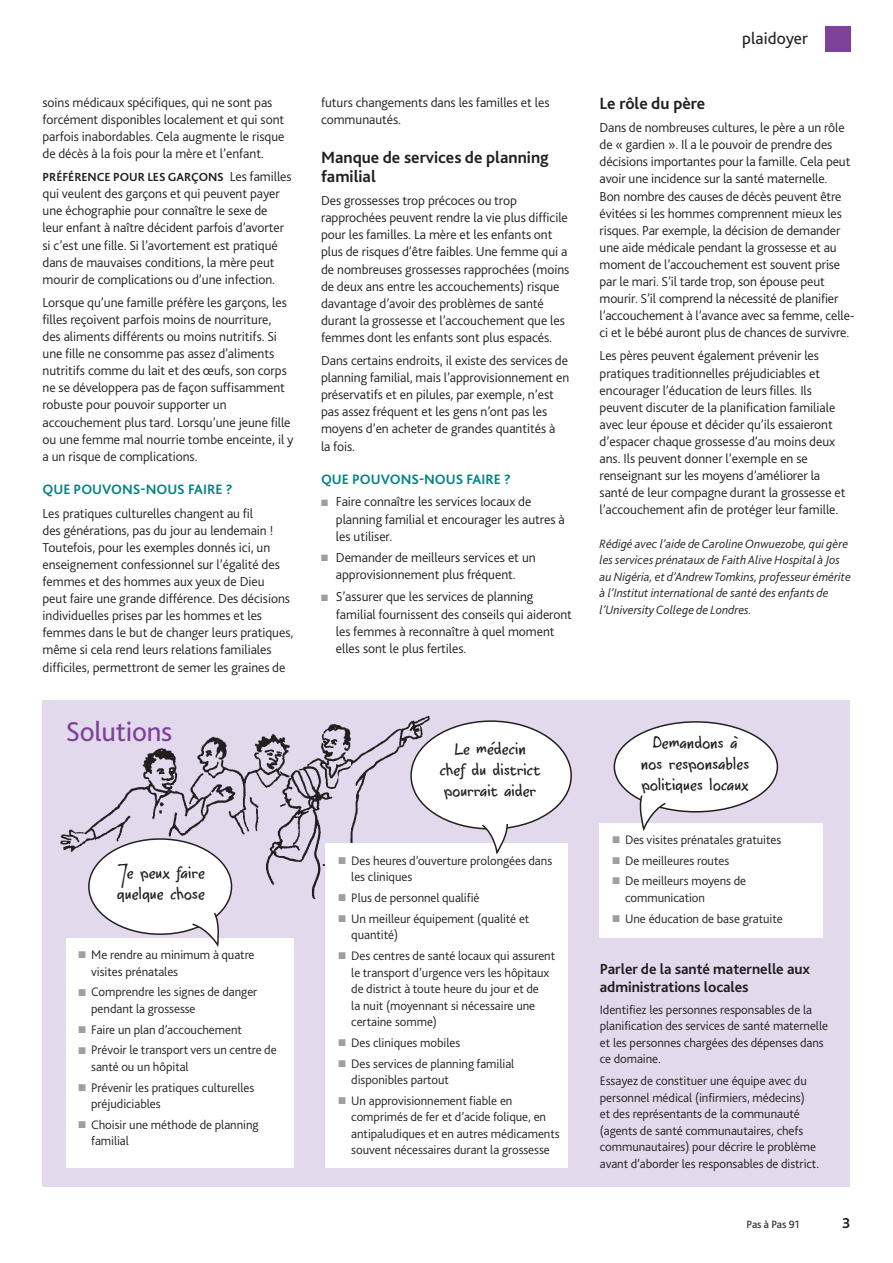
<style>
.page{position:relative;width:893px;height:1263px;background:#fff}
.page>*{position:absolute;margin:0;border:0;box-sizing:border-box;transform-origin:0 0}
.t1{font:28.5px "Bliss 2";letter-spacing:-.01em;color:#7d4199}
.t2{font:22.5px/21px "Toms Handwritten";letter-spacing:.01em;color:#231f20;text-align:center}
.t3{font:17.25px "Bliss 2";letter-spacing:.005em;color:#231f20}
.t4{font:700 17.1px/19.5px "Bliss 2";color:#231f20}
.t5{font:700 15.3px/18px "Bliss 2";letter-spacing:-.005em;color:#231f20}
.t6{font:700 15px "Bliss 2";color:#231f20}
.t7{font:700 14.25px "Bliss 2";color:#008283}
.t8{font:300 13.65px/17.1px "Bliss 2";letter-spacing:-.005em;color:#231f20}
.t9{font:300 12.9px/16.5px "Bliss 2";letter-spacing:-.005em;color:#231f20}
.t10{font:italic 300 12.6px/16.5px "Bliss 2";color:#231f20}
.t11{font:700 12.3px "Bliss 2";letter-spacing:-.005em;color:#231f20}
.t12{font:11.1px "Bliss 2";letter-spacing:-.005em;color:#231f20}
.s1{font-weight:300;font-size:13.65px}
.s2{color:#9d9fa2}
</style>
<div class="page">
<div style="left:825px;top:26px;width:25px;height:25px;background:#7d4199"></div>
<div style="left:43px;top:700px;width:807px;height:486px;background:#e2d9ec"></div>
<img style="left:60px;top:715px;width:396px;height:183px">
<div style="left:600px;top:823px;width:223px;height:114px;background:#fff"></div>
<div style="left:326px;top:843px;width:242px;height:325px;background:#fff"></div>
<div style="left:66px;top:938px;width:227px;height:230px;background:#fff"></div>
<div style="left:614px;top:722px;width:163px;height:90px;background:#fff;border-radius:50%"></div>
<div style="left:614px;top:721px;width:164px;height:91px;border:2px solid #231f20;border-radius:50%"></div>
<svg style="left:638px;top:795px;width:29px;height:35px"></svg>
<div style="left:411px;top:721px;width:160px;height:108px;background:#fff;border-radius:50%"></div>
<svg style="left:480px;top:824px;width:28px;height:30px"></svg>
<div style="left:89px;top:839px;width:143px;height:95px;background:#fff;border-radius:50%"></div>
<div style="left:88px;top:838px;width:144px;height:97px;border:2px solid #231f20;border-radius:50%"></div>
<svg style="left:191px;top:911px;width:29px;height:35px"></svg>
<p class="t8" style="left:43px;top:93px;width:244px">soins médicaux spécifiques, qui ne sont pas forcément disponibles localement et qui sont parfois inabordables. Cela augmente le risque de décès à la fois pour la mère et l’enfant.</p>
<p class="t11" style="left:43px;top:169px;width:251px">Préférence pour les garçons <span class="s1">Les familles</span></p>
<p class="t8" style="left:43px;top:185px;width:243px">qui veulent des garçons et qui peuvent payer une échographie pour connaître le sexe de leur enfant à naître décident parfois d’avorter si c’est une fille. Si l’avortement est pratiqué dans de mauvaises conditions, la mère peut mourir de complications ou d’une infection.</p>
<p class="t8" style="left:43px;top:293px;width:252px">Lorsque qu’une famille préfère les garçons, les filles reçoivent parfois moins de nourriture,<br>des aliments différents ou moins nutritifs. Si une fille ne consomme pas assez d’aliments nutritifs comme du lait et des œufs, son corps ne se développera pas de façon suffisamment robuste pour pouvoir supporter un accouchement plus tard. Lorsqu’une jeune fille ou une femme mal nourrie tombe enceinte, il y a un risque de complications.</p>
<p class="t7" style="left:43px;top:481px;width:192px">Que pouvons-nous fai re ?</p>
<p class="t8" style="left:43px;top:504px;width:252px">Les pratiques culturelles changent au fil<br>des générations, pas du jour au lendemain !<br>Toutefois, pour les exemples donnés ici, un enseignement confessionnel sur l’égalité des femmes et des hommes aux yeux de Dieu<br>peut faire une grande différence. Des décisions individuelles prises par les hommes et les femmes dans le but de changer leurs pratiques, même si cela rend leurs relations familiales difficiles, permettront de semer les graines de</p>
<h1 class="t1" style="left:66px;top:714px;width:108px">Solutions</h1>
<h2 class="t2" style="left:117px;top:864px;width:89px;text-align:left">Je peux faire quelque chose</h2>
<p class="t9" style="left:91px;top:946px;width:165px;text-indent:-13px"><span class="s2">■</span> Me rendre au minimum à quatre visites prénatales</p>
<p class="t9" style="left:91px;top:983px;width:168px;text-indent:-13px"><span class="s2">■</span> Comprendre les signes de danger pendant la grossesse</p>
<p class="t9" style="left:78px;top:1021px;width:165px"><span class="s2">■</span> Faire un plan d’accouchement</p>
<p class="t9" style="left:91px;top:1041px;width:187px;text-indent:-13px"><span class="s2">■</span> Prévoir le transport vers un centre de santé ou un hôpital</p>
<p class="t9" style="left:91px;top:1079px;width:165px;text-indent:-13px"><span class="s2">■</span> Prévenir les pratiques culturelles préjudiciables</p>
<p class="t9" style="left:91px;top:1116px;width:169px;text-indent:-13px"><span class="s2">■</span> Choisir une méthode de planning familial</p>
<p class="t8" style="left:321px;top:93px;width:230px">futurs changements dans les familles et les communautés.</p>
<p class="t4" style="left:321px;top:147px;width:229px">Manque de services de planning familial</p>
<p class="t8" style="left:321px;top:192px;width:250px">Des grossesses trop précoces ou trop rapprochées peuvent rendre la vie plus difficile pour les familles. La mère et les enfants ont plus de risques d’être faibles. Une femme qui a de nombreuses grossesses rapprochées (moins de deux ans entre les accouchements) risque davantage d’avoir des problèmes de santé durant la grossesse et l’accouchement que les femmes dont les enfants sont plus espacés.</p>
<p class="t8" style="left:321px;top:352px;width:250px">Dans certains endroits, il existe des services de planning familial, mais l’approvisionnement en préservatifs et en pilules, par exemple, n’est pas assez fréquent et les gens n’ont pas les moyens d’en acheter de grandes quantités à<br>la fois.</p>
<p class="t7" style="left:321px;top:471px;width:192px">Que pouvons-nous fai re ?</p>
<p class="t8" style="left:336px;top:493px;width:230px;text-indent:-15px"><span class="s2">■</span> Faire connaître les services locaux de planning familial et encourager les autres à les utiliser.</p>
<p class="t8" style="left:321px;top:549px;width:216px;text-align:center"><span class="s2">■</span> Demander de meilleurs services et un approvisionnement plus fréquent.</p>
<p class="t8" style="left:336px;top:588px;width:237px;text-indent:-15px"><span class="s2">■</span> S’assurer que les services de planning familial fournissent des conseils qui aideront les femmes à reconnaître à quel moment elles sont le plus fertiles.</p>
<p class="t3" style="left:742px;top:28px;width:67px">plaidoyer</p>
<p class="t4" style="left:600px;top:93px;width:107px">Le rôle du père</p>
<p class="t8" style="left:600px;top:119px;width:255px">Dans de nombreuses cultures, le père a un rôle de « gardien ». Il a le pouvoir de prendre des décisions importantes pour la famille. Cela peut avoir une incidence sur la santé maternelle.<br>Bon nombre des causes de décès peuvent être évitées si les hommes comprennent mieux les risques. Par exemple, la décision de demander une aide médicale pendant la grossesse et au moment de l’accouchement est souvent prise par le mari. S’il tarde trop, son épouse peut mourir. S’il comprend la nécessité de planifier l’accouchement à l’avance avec sa femme, celle&shy;ci et le bébé auront plus de chances de survivre.</p>
<p class="t8" style="left:600px;top:347px;width:248px">Les pères peuvent également prévenir les pratiques traditionnelles préjudiciables et encourager l’éducation de leurs filles. Ils peuvent discuter de la planification familiale avec leur épouse et décider qu’ils essaieront d’espacer chaque grossesse d’au moins deux ans. Ils peuvent donner l’exemple en se renseignant sur les moyens d’améliorer la santé de leur compagne durant la grossesse et l’accouchement afin de protéger leur famille.</p>
<p class="t10" style="left:600px;top:535px;width:253px">Rédigé avec l’aide de Caroline Onwuezobe, qui gère les services prénataux de Faith Alive Hospital à Jos au Nigéria, et d’Andrew Tomkins, professeur émérite à l’Institut international de santé des enfants de l’University College de Londres.</p>
<h2 class="t2" style="left:440px;top:740px;width:102px">Le médecin chef du district pourrait aider</h2>
<p class="t9" style="left:351px;top:852px;width:202px;text-indent:-13px"><span class="s2">■</span> Des heures d’ouverture prolongées dans les cliniques</p>
<p class="t9" style="left:339px;top:889px;width:142px"><span class="s2">■</span> Plus de personnel qualifié</p>
<p class="t9" style="left:351px;top:910px;width:180px;text-indent:-13px"><span class="s2">■</span> Un meilleur équipement (qualité et quantité)</p>
<p class="t9" style="left:351px;top:947px;width:205px;text-indent:-13px"><span class="s2">■</span> Des centres de santé locaux qui assurent le transport d’urgence vers les hôpitaux de district à toute heure du jour et de<br>la nuit (moyennant si nécessaire une certaine somme)</p>
<p class="t9" style="left:339px;top:1034px;width:123px"><span class="s2">■</span> Des cliniques mobiles</p>
<p class="t9" style="left:351px;top:1055px;width:165px;text-indent:-13px"><span class="s2">■</span> Des services de planning familial disponibles partout</p>
<p class="t9" style="left:351px;top:1092px;width:210px;text-indent:-13px"><span class="s2">■</span> Un approvisionnement fiable en comprimés de fer et d’acide folique, en antipaludiques et en autres médicaments souvent nécessaires durant la grossesse</p>
<h2 class="t2" style="left:641px;top:734px;width:110px">Demandons à nos responsables politiques locaux</h2>
<p class="t9" style="left:612px;top:831px;width:170px"><span class="s2">■</span> Des visites prénatales gratuites</p>
<p class="t9" style="left:612px;top:852px;width:118px"><span class="s2">■</span> De meilleures routes</p>
<p class="t9" style="left:625px;top:872px;width:123px;text-indent:-13px"><span class="s2">■</span> De meilleurs moyens de communication</p>
<p class="t9" style="left:612px;top:910px;width:172px"><span class="s2">■</span> Une éducation de base gratuite</p>
<p class="t5" style="left:600px;top:959px;width:212px">Parler de la santé maternelle aux administrations locales</p>
<p class="t9" style="left:600px;top:1001px;width:230px">Identifiez les personnes responsables de la planification des services de santé maternelle et les personnes chargées des dépenses dans ce domaine.</p>
<p class="t9" style="left:600px;top:1072px;width:221px">Essayez de constituer une équipe avec du personnel médical (infirmiers, médecins)<br>et des représentants de la communauté (agents de santé communautaires, chefs communautaires) pour décrire le problème avant d’aborder les responsables de district.</p>
<p class="t12" style="left:746px;top:1217px;width:54px">Pas à Pas 91</p>
<p class="t6" style="left:842px;top:1213px;width:10px">3</p>
</div>
